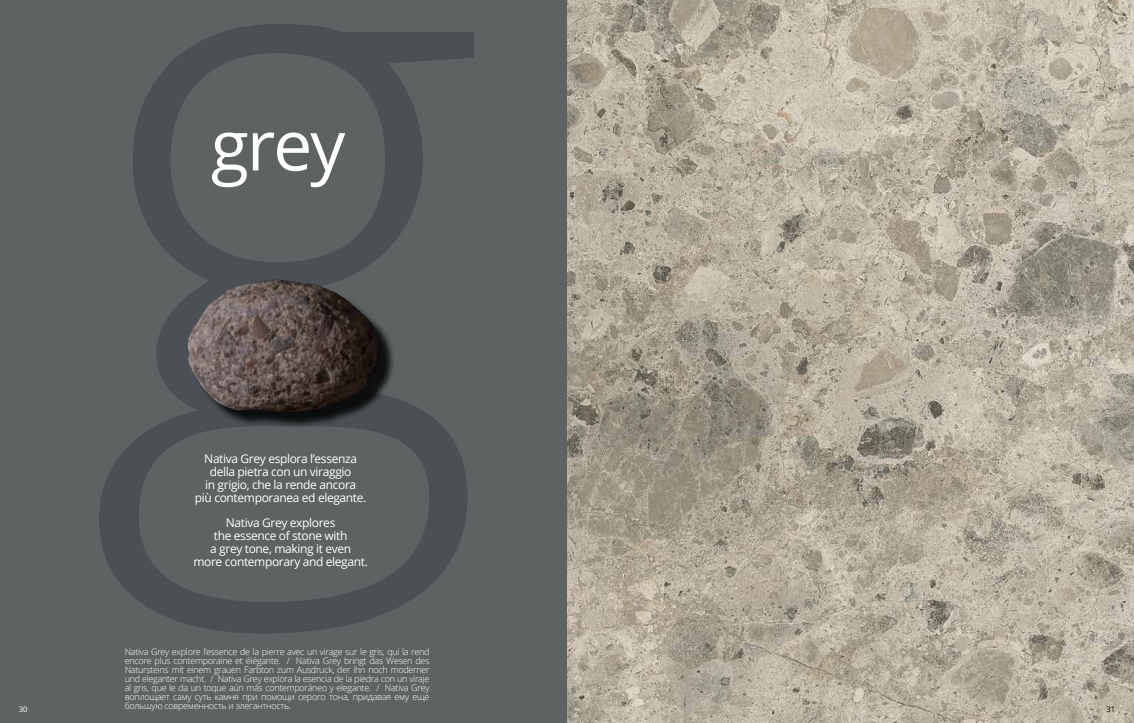
<style>
.page{position:relative;width:1134px;height:723px;background:#fff}
.page>*{position:absolute;margin:0;border:0;box-sizing:border-box;transform-origin:0 0}
.t1{font:69.8px "Open Sans";color:#fff}
.t2{font:12px/13px "Open Sans";letter-spacing:-.03em;color:#fff;text-align:center}
.t3{font:300 9px/9px "Open Sans";letter-spacing:-.03em;color:#fff;text-align:justify}
.t4{font:7.7px "Open Sans";color:#fff}
.t5{font:7.7px "Open Sans";color:#000}
</style>
<div class="page">
<img style="left:567px;top:0;width:567px;height:723px">
<div style="left:0;top:0;width:567px;height:723px;background:#5d6263"></div>
<svg style="left:99px;top:24px;width:375px;height:610px"></svg>
<div style="left:192px;top:284px;width:204px;height:145px;background:#000;opacity:.85"></div>
<img style="left:188px;top:280px;width:153px;height:133px">
<h1 class="t1" style="left:211px;top:97px;width:136px">grey</h1>
<h2 class="t2" style="left:195px;top:452px;width:173px">Nativa Grey esplora l’essenza della pietra con un viraggio<br>in grigio, che la rende ancora<br>più contemporanea ed elegante.</h2>
<h2 class="t2" style="left:193px;top:515px;width:176px">Nativa Grey explores<br>the essence of stone with<br>a grey tone, making it even<br>more contemporary and elegant.</h2>
<p class="t3" style="left:125px;top:647px;width:306px">Nativa Grey explore l’essence de la pierre avec un virage sur le gris, qui la rend encore plus contemporaine et élégante. / Nativa Grey bringt das Wesen des Natursteins mit einem grauen Farbton zum Ausdruck, der ihn noch moderner und eleganter macht. / Nativa Grey explora la esencia de la piedra con un viraje al gris, que le da un toque aún más contemporáneo y elegante. / Nativa Grey воплощает саму суть камня при помощи серого тона, придавая ему еще большую современность и элегантность.</p>
<p class="t4" style="left:19px;top:704px;width:10px">30</p>
<p class="t5" style="left:1106px;top:704px;width:10px">31</p>
</div>
